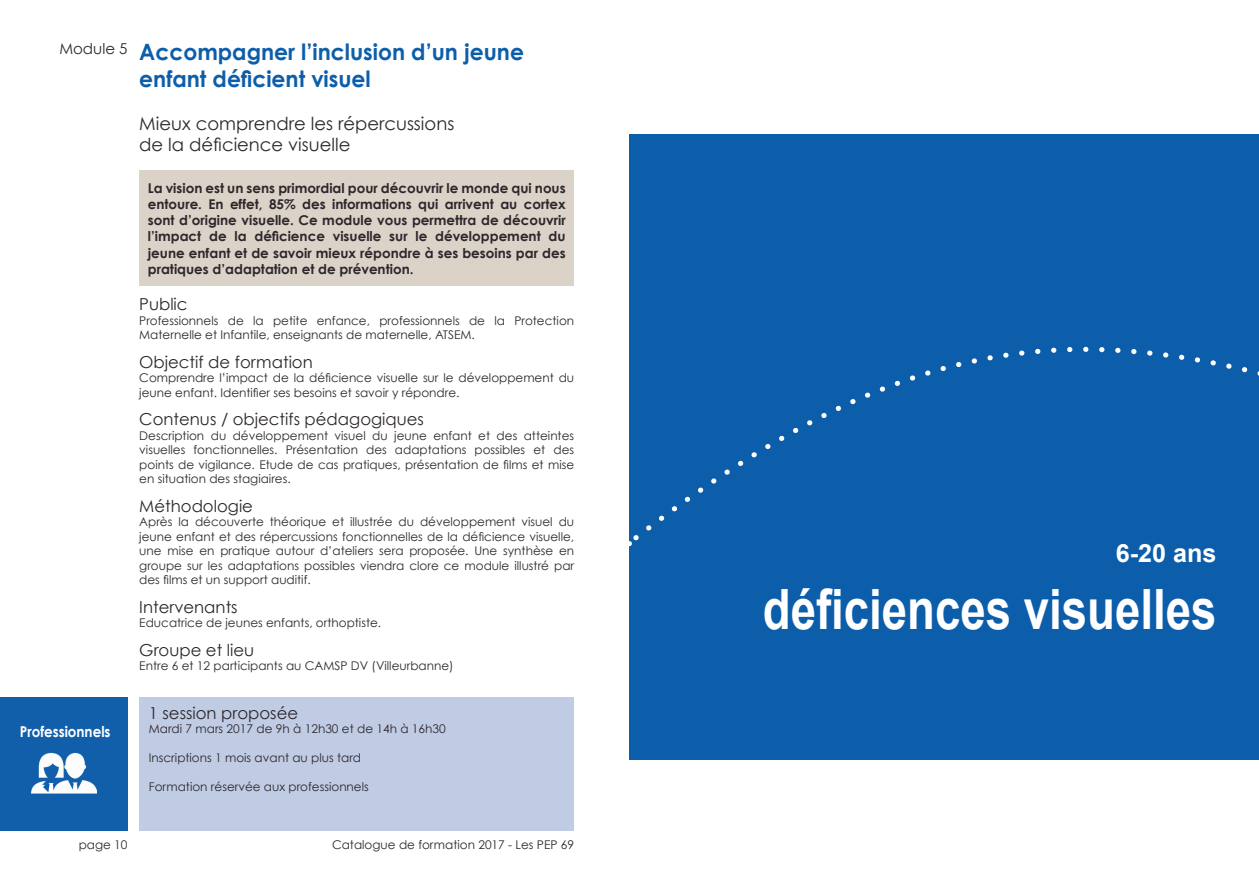
<style>
.page{position:relative;width:1259px;height:893px;background:#fff}
.page>*{position:absolute;margin:0;border:0;box-sizing:border-box;transform-origin:0 0}
.t1{font:700 55.5px "Arial";color:#fff;scale:.82 1}
.t2{font:700 25.2px "Arial";color:#fff}
.t3{font:700 22.5px/27px "Century Gothic";color:#0d5eaa}
.t4{font:18px/21.6px "Century Gothic";color:#2d272c}
.t5{font:16.5px "Century Gothic";color:#2d272c}
.t6{font:700 15px "Century Gothic";color:#fff;scale:.9 1}
.t7{font:700 13.5px/16.2px "Century Gothic";color:#2d272c;text-align:justify}
.t8{font:12px/14.4px "Century Gothic";color:#2d272c}
</style>
<div class="page">
<div style="left:139px;top:170px;width:435px;height:116px;background:#dbd2c8"></div>
<div style="left:139px;top:696px;width:435px;height:134px;background:#c0cce4"></div>
<div style="left:629px;top:134px;width:630px;height:625px;background:#0d5eaa"></div>
<svg style="left:629px;top:346px;width:619px;height:200px"></svg>
<div style="left:0;top:697px;width:128px;height:134px;background:#115faa"></div>
<img style="left:31px;top:752px;width:66px;height:42px">
<h3 class="t3" style="left:139px;top:37px;width:386px;text-indent:-80px"><sup>Module</sup> <sup>5</sup> Accompagner l’inclusion d’un jeune enfant déficient visuel</h3>
<h3 class="t4" style="left:139px;top:112px;width:316px">Mieux comprendre les répercussions de la déficience visuelle</h3>
<p class="t7" style="left:148px;top:180px;width:419px">La vision est un sens primordial pour découvrir le monde qui nous entoure. En effet, 85% des informations qui arrivent au cortex sont d’origine visuelle. Ce module vous permettra de découvrir l’impact de la déficience visuelle sur le développement du jeune enfant et de savoir mieux répondre à ses besoins par des pratiques d’adaptation et de prévention.</p>
<h3 class="t5" style="left:139px;top:294px;width:50px">Public</h3>
<p class="t8" style="left:139px;top:313px;width:436px">Professionnels de la petite enfance, professionnels de la Protection<br>Maternelle et Infantile, enseignants de maternelle, ATSEM.</p>
<h3 class="t5" style="left:139px;top:352px;width:175px">Objectif de formation</h3>
<p class="t8" style="left:139px;top:371px;width:436px">Comprendre l’impact de la déficience visuelle sur le développement du jeune enfant. Identifier ses besoins et savoir y répondre.</p>
<h3 class="t5" style="left:139px;top:409px;width:286px">Contenus / objectifs pédagogiques</h3>
<p class="t8" style="left:139px;top:428px;width:436px;text-align:justify">Description du développement visuel du jeune enfant et des atteintes visuelles fonctionnelles. Présentation des adaptations possibles et des points de vigilance. Etude de cas pratiques, présentation de films et mise en situation des stagiaires.</p>
<h3 class="t5" style="left:139px;top:496px;width:115px">Méthodologie</h3>
<p class="t8" style="left:139px;top:515px;width:436px;text-align:justify">Après la découverte théorique et illustrée du développement visuel du jeune enfant et des répercussions fonctionnelles de la déficience visuelle, une mise en pratique autour d’ateliers sera proposée. Une synthèse en groupe sur les adaptations possibles viendra clore ce module illustré par des films et un support auditif.</p>
<h3 class="t5" style="left:139px;top:597px;width:100px">Intervenants</h3>
<p class="t8" style="left:139px;top:615px;width:243px">Educatrice de jeunes enfants, orthoptiste.</p>
<h3 class="t5" style="left:139px;top:640px;width:116px">Groupe et lieu</h3>
<p class="t8" style="left:139px;top:659px;width:316px">Entre 6 et 12 participants au CAMSP DV (Villeurbanne)</p>
<h3 class="t5" style="left:149px;top:702px;width:151px">1 session proposée</h3>
<p class="t8" style="left:149px;top:721px;width:298px">Mardi 7 mars 2017 de 9h à 12h30 et de 14h à 16h30</p>
<p class="t8" style="left:149px;top:750px;width:214px">Inscriptions 1 mois avant au plus tard</p>
<p class="t8" style="left:149px;top:779px;width:221px">Formation réservée aux professionnels</p>
<p class="t6" style="left:20px;top:722px;width:102px">Professionnels</p>
<p class="t8" style="left:79px;top:837px;width:50px">page 10</p>
<p class="t8" style="left:332px;top:837px;width:244px">Catalogue de formation 2017 - Les PEP 69</p>
<h2 class="t2" style="left:1115px;top:537px;width:102px">6-20 ans</h2>
<h1 class="t1" style="left:763px;top:573px;width:554px">déficiences visuelles</h1>
</div>
